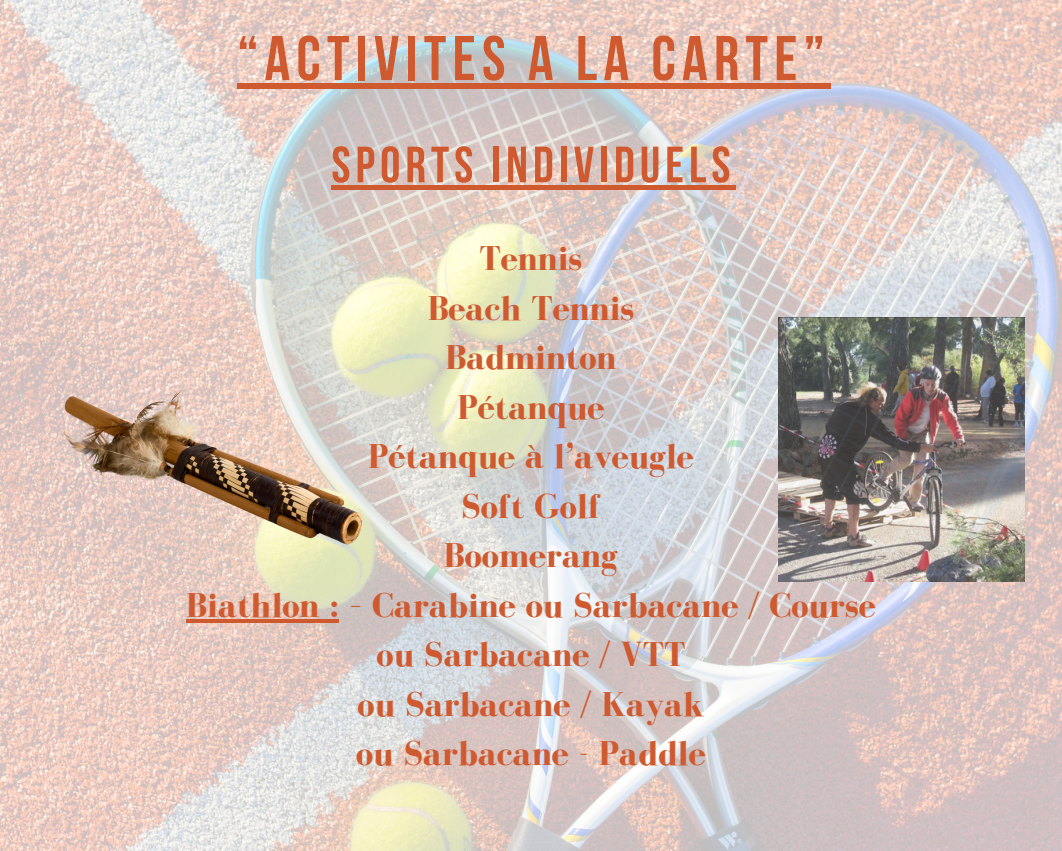
<style>
.page{position:relative;width:1062px;height:851px;background:#fff}
.page>*{position:absolute;margin:0;border:0;box-sizing:border-box;transform-origin:0 0}
.t1{font:700 63px "Bebas Neue";letter-spacing:.1em;color:#cf5a30}
.t2{font:700 51px "Bebas Neue";letter-spacing:.1em;color:#cf5a30}
.t3{font:700 35.4px "Bodoni FLF";color:#cf5a30}
</style>
<div class="page">
<img style="left:0;top:0;width:1062px;height:850px">
<hr style="left:186px;top:619px;width:153px;height:3px;background:#cf5a30">
<img style="left:779px;top:317px;width:246px;height:264px">
<img style="left:36px;top:317px;width:373px;height:247px">
<div style="left:237px;top:83px;width:594px;height:6px;background:#cf5a30"></div>
<hr style="left:331px;top:186px;width:405px;height:4px;background:#cf5a30">
<p class="t1" style="left:237px;top:33px;width:589px">“ACTIVITES A LA CARTE”</p>
<p class="t2" style="left:331px;top:144px;width:401px">SPORTS INDIVIDUELS</p>
<p class="t3" style="left:480px;top:239px;width:104px">Tennis</p>
<h1 class="t3" style="left:428px;top:289px;width:208px">Beach Tennis</h1>
<h2 class="t3" style="left:445px;top:338px;width:173px">Badminton</h2>
<p class="t3" style="left:457px;top:388px;width:149px">Pétanque</p>
<p class="t3" style="left:368px;top:437px;width:327px">Pétanque à l’aveugle</p>
<p class="t3" style="left:461px;top:487px;width:141px">Soft Golf</p>
<p class="t3" style="left:444px;top:536px;width:176px">Boomerang</p>
<p class="t3" style="left:186px;top:586px;width:691px">Biathlon : – Carabine ou Sarbacane / Course</p>
<p class="t3" style="left:377px;top:635px;width:310px">ou Sarbacane / VTT</p>
<p class="t3" style="left:358px;top:684px;width:348px">ou Sarbacane / Kayak</p>
<p class="t3" style="left:356px;top:734px;width:351px">ou Sarbacane - Paddle</p>
</div>
